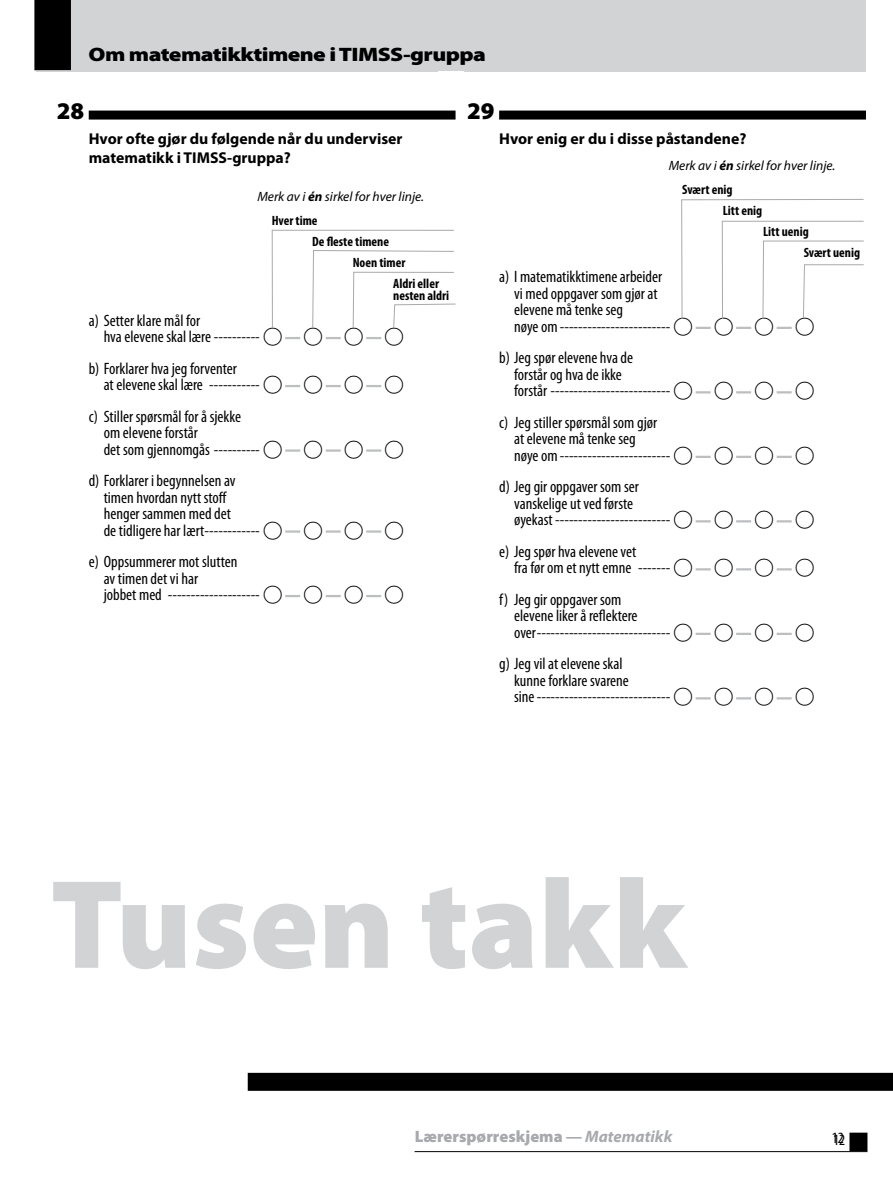
<style>
.page{position:relative;width:893px;height:1188px;background:#fff}
.page>*{position:absolute;margin:0;border:0;box-sizing:border-box;transform-origin:0 0}
.t1{font:900 127.5px "Myriad Pro";color:#d1d3d4}
.t2{font:900 24px "Myriad Pro";color:#000}
.t3{font:900 19.5px "Myriad Pro";letter-spacing:-.025em;color:#000;scale:1.2 1}
.t4{font:condensed 16.5px/16.5px "Myriad Pro";color:#000}
.t5{font:900 16.5px "Myriad Pro";color:#a7a9ac}
.t6{font:700 15.75px/18.9px "Myriad Pro";color:#000}
.t7{font:condensed 15.75px "Myriad Pro";color:#000}
.t8{font:italic 13.5px/24px "Myriad Pro";color:#000}
.t9{font:700 condensed 13.5px/21px "Myriad Pro";color:#000}
.s1{font-weight:700}
.s2{font-weight:700;font-style:normal;font-stretch:condensed}
.s3{font-family:"TIMSS options";font-stretch:normal;font-size:22.5px}
.s4{font-weight:700;font-style:italic}
</style>
<div class="page">
<div style="left:36px;top:0;width:401px;height:72px;background:#d1d3d4"></div>
<div style="left:465px;top:0;width:401px;height:72px;background:#d1d3d4"></div>
<div style="left:850px;top:1133px;width:17px;height:17px;background:#000"></div>
<div style="left:849px;top:1133px;width:18px;height:18px;border:2px solid #000"></div>
<hr style="left:415px;top:1151px;width:452px;height:1px;background:#000">
<div style="left:248px;top:1073px;width:645px;height:18px;background:#000"></div>
<div style="left:35px;top:0;width:831px;height:70px;background:#d1d3d4"></div>
<div style="left:34px;top:0;width:37px;height:70px;background:#000"></div>
<div style="left:499px;top:111px;width:367px;height:9px;background:#000"></div>
<svg style="left:696px;top:327px;width:15px;height:2px"></svg>
<svg style="left:736px;top:327px;width:15px;height:2px"></svg>
<svg style="left:777px;top:327px;width:15px;height:2px"></svg>
<svg style="left:696px;top:391px;width:15px;height:2px"></svg>
<svg style="left:736px;top:391px;width:15px;height:2px"></svg>
<svg style="left:777px;top:391px;width:15px;height:2px"></svg>
<svg style="left:696px;top:456px;width:15px;height:2px"></svg>
<svg style="left:736px;top:456px;width:15px;height:2px"></svg>
<svg style="left:777px;top:456px;width:15px;height:2px"></svg>
<svg style="left:696px;top:520px;width:15px;height:2px"></svg>
<svg style="left:736px;top:520px;width:15px;height:2px"></svg>
<svg style="left:777px;top:520px;width:15px;height:2px"></svg>
<svg style="left:696px;top:568px;width:15px;height:2px"></svg>
<svg style="left:736px;top:568px;width:15px;height:2px"></svg>
<svg style="left:777px;top:568px;width:15px;height:2px"></svg>
<svg style="left:696px;top:633px;width:15px;height:2px"></svg>
<svg style="left:736px;top:633px;width:15px;height:2px"></svg>
<svg style="left:777px;top:633px;width:15px;height:2px"></svg>
<svg style="left:696px;top:697px;width:15px;height:2px"></svg>
<svg style="left:736px;top:697px;width:15px;height:2px"></svg>
<svg style="left:777px;top:697px;width:15px;height:2px"></svg>
<svg style="left:681px;top:199px;width:183px;height:120px"></svg>
<div style="left:89px;top:111px;width:367px;height:9px;background:#000"></div>
<svg style="left:285px;top:337px;width:15px;height:2px"></svg>
<svg style="left:326px;top:337px;width:15px;height:2px"></svg>
<svg style="left:366px;top:337px;width:15px;height:2px"></svg>
<svg style="left:285px;top:385px;width:15px;height:2px"></svg>
<svg style="left:326px;top:385px;width:15px;height:2px"></svg>
<svg style="left:366px;top:385px;width:15px;height:2px"></svg>
<hr style="left:285px;top:449px;width:15px;height:3px;background:#bcbec0">
<hr style="left:326px;top:449px;width:15px;height:3px;background:#bcbec0">
<hr style="left:366px;top:449px;width:15px;height:3px;background:#bcbec0">
<hr style="left:285px;top:530px;width:15px;height:3px;background:#bcbec0">
<hr style="left:326px;top:530px;width:15px;height:3px;background:#bcbec0">
<hr style="left:366px;top:530px;width:15px;height:3px;background:#bcbec0">
<svg style="left:285px;top:595px;width:15px;height:2px"></svg>
<svg style="left:326px;top:595px;width:15px;height:2px"></svg>
<svg style="left:366px;top:595px;width:15px;height:2px"></svg>
<svg style="left:271px;top:230px;width:185px;height:98px"></svg>
<p class="t3" style="left:88px;top:43px;width:333px">Om matematikktimene i TIMSS-gruppa</p>
<h2 class="t2" style="left:467px;top:98px;width:29px">29</h2>
<h2 class="t2" style="left:57px;top:98px;width:29px">28</h2>
<p class="t6" style="left:89px;top:130px;width:315px">Hvor ofte gjør du følgende når du underviser matematikk i TIMSS-gruppa?</p>
<p class="t8" style="left:272px;top:185px;width:154px;text-indent:-14px">Merk av i <span class="s1">én</span> sirkel for hver linje.<br><span class="s2">Hver time</span></p>
<p class="t9" style="left:312px;top:231px;width:78px">De fleste timene</p>
<p class="t9" style="left:353px;top:252px;width:54px">Noen timer</p>
<p class="t9" style="left:393px;top:273px;width:47px">Aldri eller</p>
<p class="t9" style="left:393px;top:285px;width:58px">nesten aldri</p>
<p class="t4" style="left:104px;top:312px;width:302px;text-indent:-15px">a) Setter klare mål for<br>hva elevene skal lære ---------- <span class="s3">A A A A</span></p>
<p class="t4" style="left:104px;top:360px;width:302px;text-indent:-15px">b) Forklarer hva jeg forventer<br>at elevene skal lære ----------- <span class="s3">A A A A</span></p>
<p class="t4" style="left:104px;top:408px;width:302px;text-indent:-15px">c) Stiller spørsmål for å sjekke<br>om elevene forstår<br>det som gjennomgås ---------- <span class="s3">A A A A</span></p>
<p class="t4" style="left:104px;top:473px;width:302px;text-indent:-15px">d) Forklarer i begynnelsen av<br>timen hvordan nytt stoff<br>henger sammen med det<br>de tidligere har lært------------ <span class="s3">A A A A</span></p>
<p class="t4" style="left:104px;top:554px;width:302px;text-indent:-15px">e) Oppsummerer mot slutten<br>av timen det vi har<br>jobbet med -------------------- <span class="s3">A A A A</span></p>
<p class="t6" style="left:499px;top:130px;width:249px">Hvor enig er du i disse påstandene?</p>
<p class="t8" style="left:682px;top:154px;width:155px;text-indent:-13px">Merk av i <span class="s1">én</span> sirkel for hver linje.<br><span class="s2">Svært enig</span></p>
<p class="t9" style="left:723px;top:200px;width:41px">Litt enig</p>
<p class="t9" style="left:804px;top:221px;width:58px;text-indent:-41px">Litt uenig<br>Svært uenig</p>
<p class="t4" style="left:514px;top:269px;width:302px;text-indent:-15px">a) I matematikktimene arbeider<br>vi med oppgaver som gjør at<br>elevene må tenke seg<br>nøye om------------------------ <span class="s3">A A A A</span></p>
<p class="t4" style="left:514px;top:350px;width:302px;text-indent:-15px">b) Jeg spør elevene hva de<br>forstår og hva de ikke<br>forstår -------------------------- <span class="s3">A A A A</span></p>
<p class="t4" style="left:514px;top:414px;width:302px;text-indent:-15px">c) Jeg stiller spørsmål som gjør<br>at elevene må tenke seg<br>nøye om------------------------ <span class="s3">A A A A</span></p>
<p class="t4" style="left:514px;top:479px;width:302px;text-indent:-15px">d) Jeg gir oppgaver som ser<br>vanskelige ut ved første<br>øyekast ------------------------- <span class="s3">A A A A</span></p>
<p class="t4" style="left:514px;top:543px;width:302px;text-indent:-15px">e) Jeg spør hva elevene vet<br>fra før om et nytt emne ------- <span class="s3">A A A A</span></p>
<p class="t4" style="left:514px;top:591px;width:302px;text-indent:-15px">f) Jeg gir oppgaver som<br>elevene liker å reflektere<br>over----------------------------- <span class="s3">A A A A</span></p>
<p class="t4" style="left:514px;top:656px;width:302px;text-indent:-15px">g) Jeg vil at elevene skal<br>kunne forklare svarene<br>sine----------------------------- <span class="s3">A A A A</span></p>
<h1 class="t1" style="left:51px;top:852px;width:637px">Tusen takk</h1>
<p class="t5" style="left:415px;top:1127px;width:259px">Lærerspørreskjema <span class="s4">— Matematikk</span></p>
<p class="t7" style="left:833px;top:1131px;width:14px">12</p>
<p class="t7" style="left:832px;top:1130px;width:14px">12</p>
</div>
